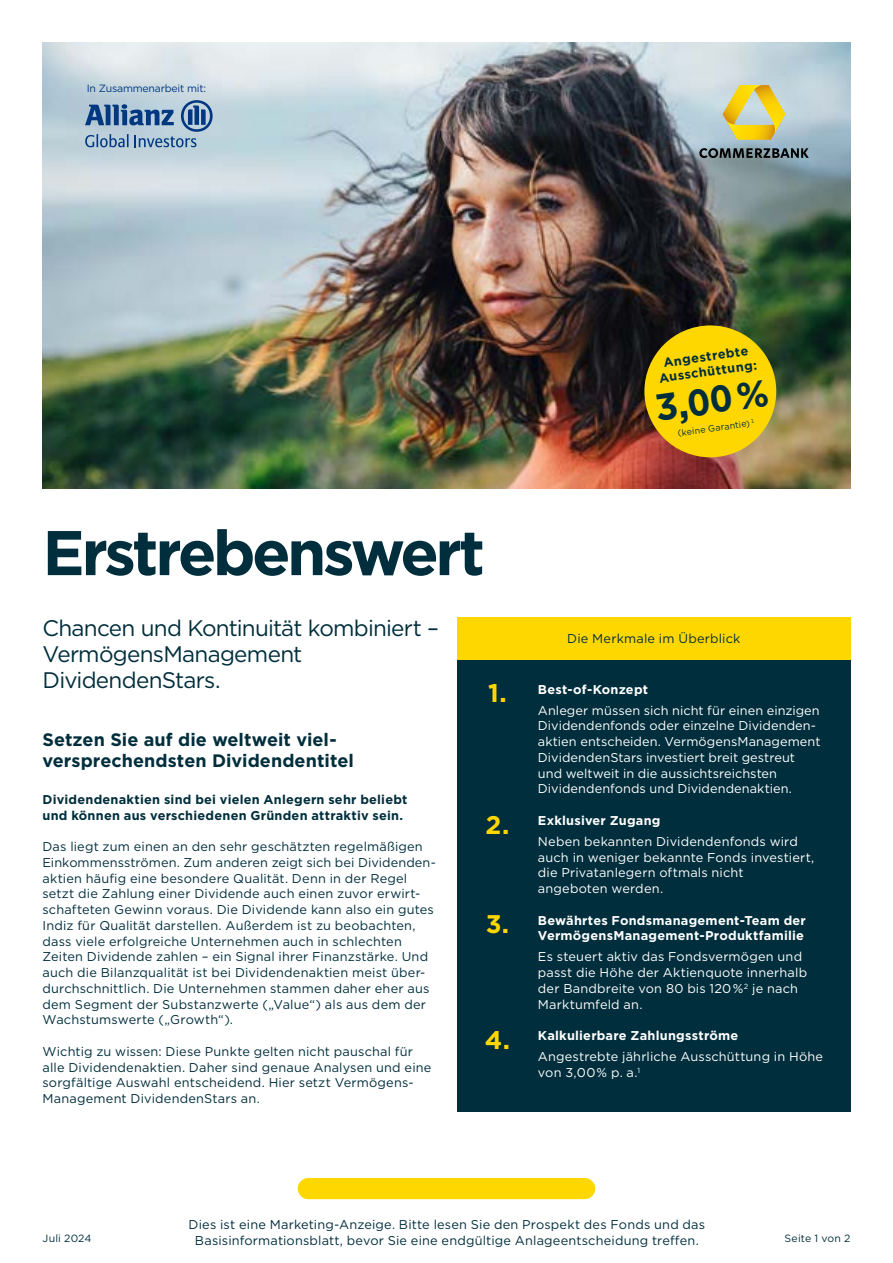
<style>
.page{position:relative;width:893px;height:1263px;background:#fff}
.page>*{position:absolute;margin:0;border:0;box-sizing:border-box;transform-origin:0 0}
.t1{font:700 63px "Gotham";letter-spacing:-.055em;color:#002e3c}
.t2{font:700 37.5px "Gotham";color:#002e3c}
.t3{font:700 25.5px "Gotham";color:#ffd700}
.t4{font:22.5px/26.2px "Gotham";letter-spacing:-.03em;color:#002e3c}
.t5{font:700 18px/21px "Gotham";color:#002e3c}
.t6{font:12.75px/15.8px "Gotham";letter-spacing:.015em;color:#002e3c}
.t7{font:12.75px/15.8px "Gotham";letter-spacing:.01em;color:#fff}
.t8{font:700 12.75px/15.8px "Gotham";letter-spacing:.02em;color:#fff}
.t9{font:700 12.75px/15.8px "Gotham";letter-spacing:.02em;color:#002e3c}
.t10{font:10.5px "Gotham";letter-spacing:-.02em;color:#003781}
.t11{font:10.5px "Gotham";letter-spacing:.02em;color:#002e3c}
.t12{font:9px "Gotham";color:#002e3c}
</style>
<div class="page">
<img style="left:43px;top:43px;width:807px;height:446px">
<div style="left:308px;top:1178px;width:277px;height:21px;background:#ffd700"></div>
<div style="left:457px;top:659px;width:393px;height:452px;background:#002e3c"></div>
<div style="left:457px;top:618px;width:393px;height:42px;background:#ffd700"></div>
<div style="left:644px;top:325px;width:132px;height:132px;background:#ffd700;border-radius:50%"></div>
<svg style="left:699px;top:148px;width:110px;height:10px"></svg>
<svg style="left:723px;top:85px;width:63px;height:55px;background:#dbcc69"></svg>
<svg style="left:85px;top:100px;width:128px;height:47px;background:#81a0be"></svg>
<p class="t10" style="left:87px;top:81px;width:121px">In Zusammenarbeit mit:</p>
<p class="t9" style="left:656px;top:356px;width:100px;line-height:15px;text-align:center;rotate:-8deg">Angestrebte<br>Ausschüttung:</p>
<h2 class="t2" style="left:652px;top:383px;width:115px;rotate:-8deg">3,00 %</h2>
<p class="t12" style="left:677px;top:427px;width:79px;rotate:-8deg">(keine Garantie) <sup>1</sup></p>
<h1 class="t1" style="left:43px;top:511px;width:444px">Erstrebenswert</h1>
<h3 class="t4" style="left:43px;top:614px;width:398px">Chancen und Kontinuität kombiniert –<br>VermögensManagement<br>DividendenStars.</h3>
<h3 class="t5" style="left:43px;top:729px;width:313px">Setzen Sie auf die weltweit viel&shy;versprechendsten Dividendentitel</h3>
<p class="t9" style="left:43px;top:791px;width:366px">Dividendenaktien sind bei vielen Anlegern sehr beliebt und können aus verschiedenen Gründen attraktiv sein.</p>
<p class="t6" style="left:43px;top:838px;width:395px">Das liegt zum einen an den sehr geschätzten regelmäßigen Einkommensströmen. Zum anderen zeigt sich bei Dividenden&shy;aktien häufig eine besondere Qualität. Denn in der Regel setzt die Zahlung einer Dividende auch einen zuvor erwirt&shy;schafteten Gewinn voraus. Die Dividende kann also ein gutes Indiz für Qualität darstellen. Außerdem ist zu beobachten, dass viele erfolgreiche Unternehmen auch in schlechten Zeiten Dividende zahlen – ein Signal ihrer Finanzstärke. Und auch die Bilanzqualität ist bei Dividendenaktien meist über&shy;durchschnittlich. Die Unternehmen stammen daher eher aus dem Segment der Substanzwerte („Value“) als aus dem der Wachstumswerte („Growth“).</p>
<p class="t6" style="left:43px;top:1043px;width:390px">Wichtig zu wissen: Diese Punkte gelten nicht pauschal für alle Dividendenaktien. Daher sind genaue Analysen und eine sorgfältige Auswahl entscheidend. Hier setzt Vermögens-Management DividendenStars an.</p>
<h3 class="t3" style="left:488px;top:676px;width:20px">1.</h3>
<h3 class="t3" style="left:485px;top:808px;width:26px">2.</h3>
<h3 class="t3" style="left:486px;top:907px;width:25px">3.</h3>
<h3 class="t3" style="left:485px;top:1023px;width:27px">4.</h3>
<p class="t6" style="left:567px;top:631px;width:175px">Die Merkmale im Überblick</p>
<p class="t8" style="left:538px;top:681px;width:112px">Best-of-Konzept</p>
<p class="t7" style="left:538px;top:702px;width:284px">Anleger müssen sich nicht für einen einzigen Dividendenfonds oder einzelne Dividenden&shy;aktien entscheiden. VermögensManagement DividendenStars investiert breit gestreut und weltweit in die aussichtsreichsten Dividendenfonds und Dividendenaktien.</p>
<p class="t8" style="left:538px;top:812px;width:124px">Exklusiver Zugang</p>
<p class="t7" style="left:538px;top:833px;width:278px">Neben bekannten Dividendenfonds wird auch in weniger bekannte Fonds investiert, die Privatanlegern oftmals nicht angeboten werden.</p>
<p class="t8" style="left:538px;top:912px;width:269px">Bewährtes Fondsmanagement-Team der<br>VermögensManagement-Produktfamilie</p>
<p class="t7" style="left:538px;top:949px;width:271px">Es steuert aktiv das Fondsvermögen und passt die Höhe der Aktienquote innerhalb der Bandbreite von 80 bis 120 %<sup>2</sup> je nach Marktumfeld an.</p>
<p class="t8" style="left:538px;top:1028px;width:202px">Kalkulierbare Zahlungsströme</p>
<p class="t7" style="left:538px;top:1048px;width:287px">Angestrebte jährliche Ausschüttung in Höhe von 3,00% p. a.<sup>1</sup></p>
<p class="t6" style="left:189px;top:1216px;width:518px;text-align:center">Dies ist eine Marketing-Anzeige. Bitte lesen Sie den Prospekt des Fonds und das<br>Basisinformationsblatt, bevor Sie eine endgültige Anlageentscheidung treffen.</p>
<p class="t11" style="left:43px;top:1231px;width:51px">Juli 2024</p>
<p class="t11" style="left:785px;top:1231px;width:67px">Seite 1 von 2</p>
</div>
